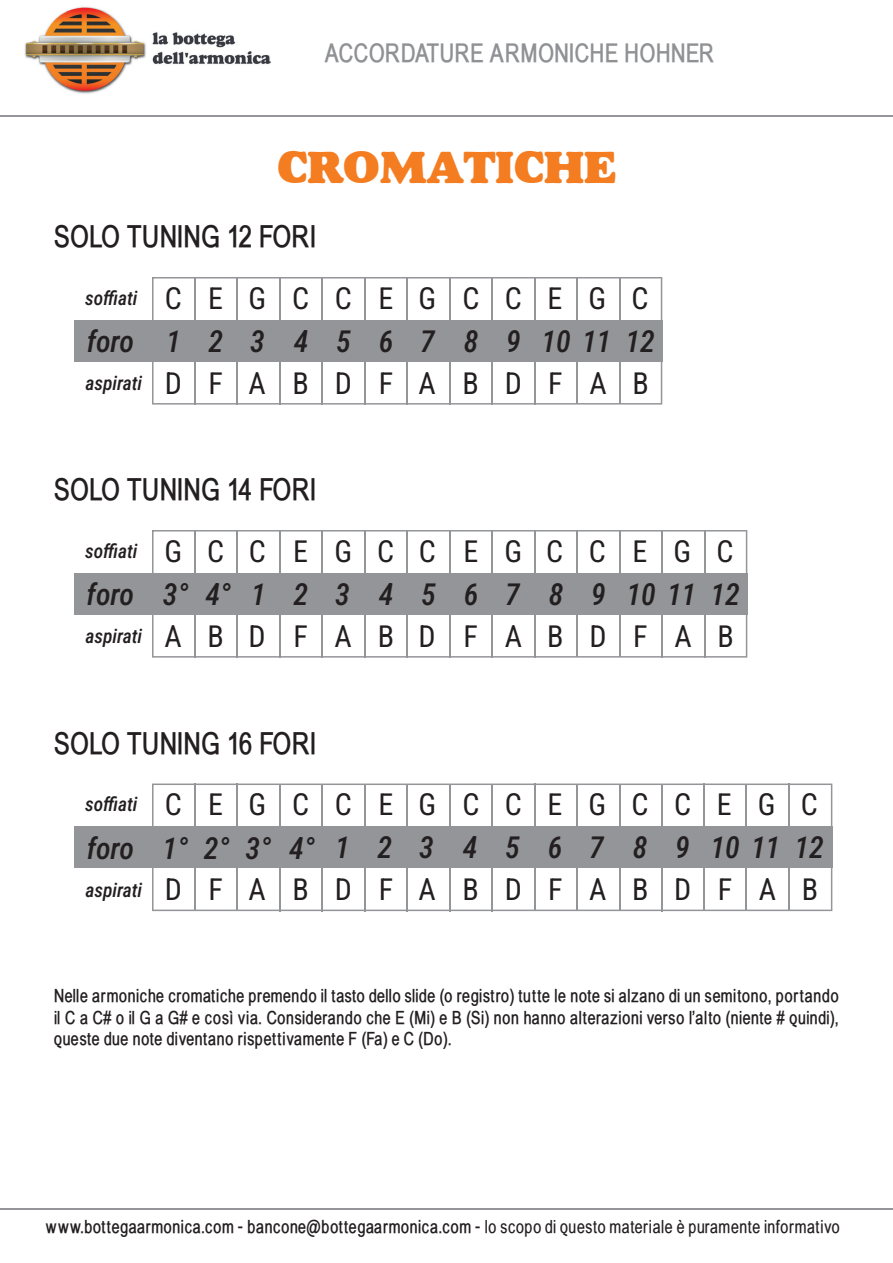
<style>
.page{position:relative;width:893px;height:1263px;background:#fff}
.page>*{position:absolute;margin:0;border:0;box-sizing:border-box;transform-origin:0 0}
.t1{font:800 46.5px "Alfredo";color:#f47d21}
.t2{font:30px "Roboto Condensed";letter-spacing:.865em;color:#231f20}
.t3{font:700 30px "Babel Sans";color:#231f20}
.t4{font:italic 500 30px "Roboto Condensed";letter-spacing:.895em;color:#231f20}
.t5{font:italic 500 30px "Roboto Condensed";letter-spacing:.795em;color:#231f20}
.t6{font:30px "Roboto Condensed";letter-spacing:.835em;color:#231f20}
.t7{font:30px "Roboto Condensed";letter-spacing:.89em;color:#231f20}
.t8{font:700 25.5px "Babel Sans";color:#8f9194}
.t9{font:italic 500 19.5px "Roboto Condensed";color:#231f20}
.t10{font:700 18px/21.6px "Babel Sans";letter-spacing:.025em;color:#231f20;text-align:justify}
.s1{font-weight:400}
</style>
<div class="page">
<img style="left:24px;top:6px;width:246px;height:88px">
<hr style="left:0;top:1208px;width:893px;height:1px;background:#939598">
<hr style="left:0;top:115px;width:893px;height:1px;background:#939598">
<svg style="left:152px;top:277px;width:510px;height:128px"></svg>
<hr style="left:194px;top:277px;width:1px;height:128px;background:#939598">
<hr style="left:236px;top:277px;width:2px;height:128px;background:#939598">
<hr style="left:534px;top:277px;width:1px;height:128px;background:#939598">
<hr style="left:406px;top:277px;width:2px;height:128px;background:#939598">
<hr style="left:364px;top:277px;width:1px;height:128px;background:#939598">
<hr style="left:321px;top:277px;width:2px;height:128px;background:#939598">
<hr style="left:279px;top:277px;width:1px;height:128px;background:#939598">
<hr style="left:449px;top:277px;width:1px;height:128px;background:#939598">
<hr style="left:491px;top:277px;width:2px;height:128px;background:#939598">
<div style="left:74px;top:320px;width:588px;height:41px;background:#939598"></div>
<hr style="left:576px;top:277px;width:1px;height:127px;background:#939598">
<hr style="left:619px;top:277px;width:2px;height:127px;background:#939598">
<svg style="left:152px;top:530px;width:595px;height:128px"></svg>
<hr style="left:194px;top:530px;width:1px;height:128px;background:#939598">
<hr style="left:236px;top:530px;width:2px;height:128px;background:#939598">
<hr style="left:534px;top:530px;width:1px;height:128px;background:#939598">
<hr style="left:406px;top:530px;width:2px;height:128px;background:#939598">
<hr style="left:364px;top:530px;width:1px;height:128px;background:#939598">
<hr style="left:321px;top:530px;width:2px;height:128px;background:#939598">
<hr style="left:279px;top:530px;width:1px;height:128px;background:#939598">
<hr style="left:449px;top:530px;width:1px;height:128px;background:#939598">
<hr style="left:491px;top:530px;width:2px;height:128px;background:#939598">
<hr style="left:576px;top:530px;width:1px;height:127px;background:#939598">
<hr style="left:619px;top:530px;width:2px;height:127px;background:#939598">
<svg style="left:152px;top:783px;width:680px;height:128px"></svg>
<hr style="left:194px;top:783px;width:1px;height:128px;background:#939598">
<hr style="left:236px;top:783px;width:2px;height:128px;background:#939598">
<hr style="left:406px;top:784px;width:2px;height:127px;background:#939598">
<hr style="left:364px;top:784px;width:1px;height:127px;background:#939598">
<hr style="left:321px;top:784px;width:2px;height:127px;background:#939598">
<hr style="left:279px;top:784px;width:1px;height:127px;background:#939598">
<hr style="left:449px;top:784px;width:1px;height:127px;background:#939598">
<div style="left:74px;top:827px;width:758px;height:41px;background:#939598"></div>
<hr style="left:534px;top:783px;width:1px;height:128px;background:#939598">
<hr style="left:491px;top:784px;width:2px;height:127px;background:#939598">
<hr style="left:576px;top:784px;width:1px;height:126px;background:#939598">
<hr style="left:619px;top:784px;width:2px;height:126px;background:#939598">
<hr style="left:703px;top:783px;width:2px;height:128px;background:#939598">
<hr style="left:661px;top:784px;width:1px;height:127px;background:#939598">
<hr style="left:745px;top:784px;width:2px;height:126px;background:#939598">
<hr style="left:789px;top:784px;width:1px;height:126px;background:#939598">
<hr style="left:661px;top:531px;width:1px;height:126px;background:#939598">
<hr style="left:704px;top:531px;width:2px;height:126px;background:#939598">
<div style="left:74px;top:573px;width:673px;height:41px;background:#939598"></div>
<h3 class="t8" style="left:325px;top:38px;width:391px">ACCORDATURE ARMONICHE HOHNER</h3>
<h1 class="t1" style="left:277px;top:141px;width:340px">CROMATICHE</h1>
<h2 class="t3" style="left:54px;top:219px;width:264px">SOLO TUNING 12 FORI</h2>
<p class="t9" style="left:85px;top:284px;width:54px">soffiati</p>
<h2 class="t2" style="left:165px;top:277px;width:399px">CEGCCEGCCE</h2>
<h2 class="t2" style="left:588px;top:277px;width:19px">G</h2>
<h2 class="t2" style="left:631px;top:277px;width:19px">C</h2>
<h2 class="t5" style="left:87px;top:320px;width:49px">foro</h2>
<p class="t9" style="left:86px;top:370px;width:58px">aspirati</p>
<h2 class="t4" style="left:166px;top:320px;width:490px">1234567891011 12</h2>
<h2 class="t2" style="left:165px;top:362px;width:399px">DFABDFABDF</h2>
<h2 class="t2" style="left:589px;top:362px;width:19px">A</h2>
<h2 class="t2" style="left:632px;top:362px;width:18px">B</h2>
<h2 class="t3" style="left:54px;top:472px;width:264px">SOLO TUNING 14 FORI</h2>
<p class="t9" style="left:85px;top:537px;width:54px">soffiati</p>
<h2 class="t6" style="left:164px;top:530px;width:400px">GCCEGCCEGC</h2>
<h2 class="t2" style="left:589px;top:530px;width:19px">C</h2>
<h2 class="t2" style="left:632px;top:530px;width:16px">E</h2>
<h2 class="t2" style="left:673px;top:530px;width:19px">G</h2>
<h2 class="t2" style="left:716px;top:530px;width:19px">C</h2>
<h2 class="t5" style="left:87px;top:573px;width:49px">foro</h2>
<p class="t9" style="left:86px;top:623px;width:58px">aspirati</p>
<h2 class="t5" style="left:163px;top:573px;width:70px">3° 4°</h2>
<h2 class="t4" style="left:251px;top:573px;width:490px">1234567891011 12</h2>
<h2 class="t2" style="left:165px;top:615px;width:400px">ABDFABDFAB</h2>
<h2 class="t2" style="left:589px;top:615px;width:19px">D</h2>
<h2 class="t2" style="left:633px;top:615px;width:16px">F</h2>
<h2 class="t2" style="left:674px;top:615px;width:19px">A</h2>
<h2 class="t2" style="left:717px;top:615px;width:18px">B</h2>
<h2 class="t3" style="left:54px;top:726px;width:264px">SOLO TUNING 16 FORI</h2>
<p class="t9" style="left:85px;top:791px;width:54px">soffiati</p>
<h2 class="t2" style="left:165px;top:784px;width:316px">CEGCCEGC</h2>
<h2 class="t2" style="left:505px;top:784px;width:59px">C E</h2>
<h2 class="t2" style="left:588px;top:784px;width:19px">G</h2>
<h2 class="t2" style="left:631px;top:784px;width:19px">C</h2>
<h2 class="t2" style="left:674px;top:783px;width:59px">C E</h2>
<h2 class="t2" style="left:758px;top:783px;width:19px">G</h2>
<h2 class="t2" style="left:801px;top:783px;width:19px">C</h2>
<h2 class="t5" style="left:87px;top:827px;width:49px">foro</h2>
<p class="t9" style="left:86px;top:876px;width:58px">aspirati</p>
<h2 class="t5" style="left:163px;top:827px;width:154px">1° 2° 3° 4°</h2>
<h2 class="t4" style="left:335px;top:827px;width:490px">1234567891011 12</h2>
<h2 class="t7" style="left:165px;top:869px;width:316px">DFABDFAB</h2>
<h2 class="t2" style="left:505px;top:869px;width:59px">D F</h2>
<h2 class="t2" style="left:589px;top:869px;width:19px">A</h2>
<h2 class="t2" style="left:632px;top:869px;width:18px">B</h2>
<h2 class="t2" style="left:674px;top:868px;width:59px">D F</h2>
<h2 class="t2" style="left:759px;top:868px;width:19px">A</h2>
<h2 class="t2" style="left:802px;top:868px;width:18px">B</h2>
<p class="t10" style="left:54px;top:985px;width:787px">Nelle armoniche cromatiche premendo il tasto dello slide (o registro) tutte le note si alzano di un semitono, portando il C a C# o il G a G# e così via. Considerando che E (Mi) e B (Si) non hanno alterazioni verso l’alto (niente # quindi), queste due note diventano rispettivamente F (Fa) e C (Do).</p>
<p class="t10" style="left:46px;top:1215px;width:795px">www.bottegaarmonica.com - bancone@bottegaarmonica.com - <span class="s1">lo scopo di questo materiale è puramente informativo</span></p>
</div>
